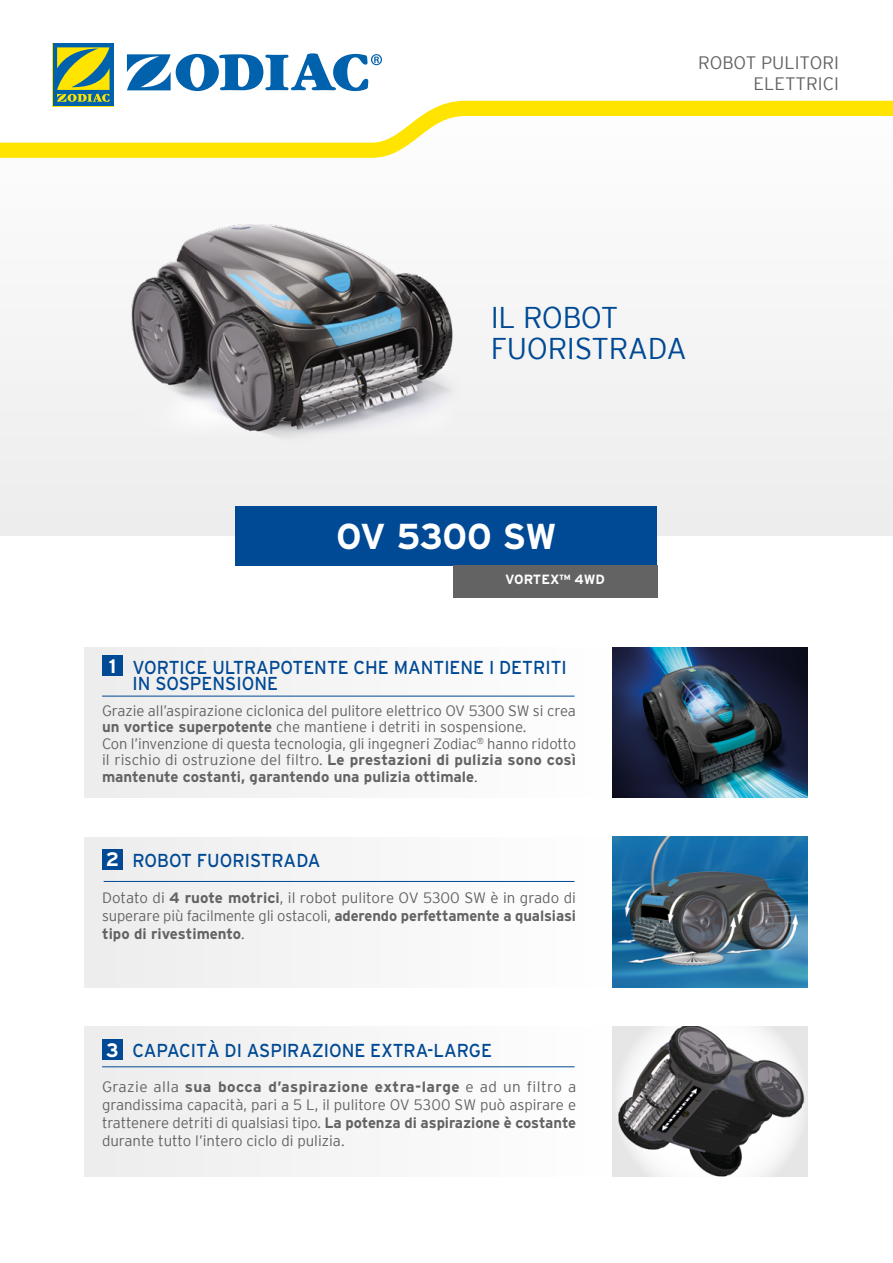
<style>
.page{position:relative;width:893px;height:1263px;background:#fff}
.page>*{position:absolute;margin:0;border:0;box-sizing:border-box;transform-origin:0 0}
.t1{font:700 36px "Interstate";letter-spacing:-.02em;color:#fff}
.t2{font:300 30px/31.5px "Interstate";letter-spacing:-.01em;color:#004994}
.t3{font:18.75px/15.9px "Interstate";color:#004994;scale:.95 1}
.t4{font:300 18px/21px "Interstate";color:#646363;text-align:right}
.t5{font:300 15px/18px "Interstate";letter-spacing:-.005em;color:#646363;text-align:justify}
.t6{font:700 13.35px "Interstate";color:#fff}
.s1{font-weight:700;font-size:19.5px;color:#fff}
.s2{font-weight:700}
</style>
<div class="page">
<div style="left:84px;top:837px;width:529px;height:150px;background:#f5f5f5"></div>
<div style="left:0;top:85px;width:893px;height:451px;background:#f4f4f4"></div>
<div style="left:236px;top:506px;width:421px;height:59px;background:#004994"></div>
<hr style="left:104px;top:881px;width:471px;height:1px;background:#004994">
<div style="left:84px;top:1026px;width:529px;height:151px;background:#f5f5f5"></div>
<hr style="left:102px;top:1066px;width:473px;height:1px;background:#004994">
<div style="left:84px;top:647px;width:529px;height:151px;background:#f5f5f5"></div>
<hr style="left:102px;top:696px;width:473px;height:1px;background:#004994">
<div style="left:453px;top:565px;width:204px;height:32px;background:#646363"></div>
<img style="left:613px;top:647px;width:195px;height:151px">
<img style="left:613px;top:837px;width:195px;height:150px">
<svg style="left:613px;top:1026px;width:195px;height:151px"></svg>
<img style="left:131px;top:224px;width:322px;height:215px">
<div style="left:102px;top:1039px;width:21px;height:21px;background:#004994"></div>
<div style="left:102px;top:655px;width:21px;height:21px;background:#004994"></div>
<div style="left:102px;top:849px;width:21px;height:21px;background:#004994"></div>
<svg style="left:0;top:54px;width:893px;height:47px"></svg>
<svg style="left:0;top:101px;width:893px;height:57px;fill:#fffcfc"></svg>
<svg style="left:127px;top:53px;width:255px;height:38px"></svg>
<svg style="left:52px;top:43px;width:62px;height:63px"></svg>
<div style="left:53px;top:43px;width:60px;height:63px;background:#0061ad"></div>
<svg style="left:57px;top:47px;width:53px;height:55px"></svg>
<p class="t4" style="left:698px;top:52px;width:142px">ROBOT PULITORI<br>ELETTRICI</p>
<h2 class="t2" style="left:491px;top:301px;width:198px">IL ROBOT<br>FUORISTRADA</h2>
<h1 class="t1" style="left:336px;top:516px;width:222px">OV 5300 SW</h1>
<p class="t6" style="left:505px;top:572px;width:101px">VORTEX™ 4WD</p>
<p class="t3" style="left:133px;top:659px;width:459px;text-indent:-24px"><span class="s1">1</span> VORTICE ULTRAPOTENTE CHE MANTIENE I DETRITI<br>IN SOSPENSIONE</p>
<p class="t5" style="left:102px;top:702px;width:476px;line-height:16.5px;text-align:left">Grazie all’aspirazione ciclonica del pulitore elettrico OV 5300 SW si crea <span class="s2">un vortice superpotente</span> che mantiene i detriti in sospensione.<br>Con l’invenzione di questa tecnologia, gli ingegneri Zodiac<sup>®</sup> hanno ridotto il rischio di ostruzione del filtro. <span class="s2">Le prestazioni di pulizia sono così mantenute costanti, garantendo una pulizia ottimale</span>.</p>
<p class="t3" style="left:106px;top:852px;width:227px"><span class="s1">2</span> ROBOT FUORISTRADA</p>
<p class="t5" style="left:102px;top:889px;width:476px">Dotato di <span class="s2">4 ruote motrici</span>, il robot pulitore OV 5300 SW è in grado di superare più facilmente gli ostacoli, <span class="s2">aderendo perfettamente a qualsiasi tipo di rivestimento</span>.</p>
<p class="t3" style="left:106px;top:1042px;width:408px"><span class="s1">3</span> CAPACITÀ DI ASPIRAZIONE EXTRA-LARGE</p>
<p class="t5" style="left:102px;top:1077px;width:476px">Grazie alla <span class="s2">sua bocca d’aspirazione extra-large</span> e ad un filtro a grandissima capacità, pari a 5 L, il pulitore OV 5300 SW può aspirare e trattenere detriti di qualsiasi tipo. <span class="s2">La potenza di aspirazione è costante </span>durante tutto l’intero ciclo di pulizia.</p>
</div>
